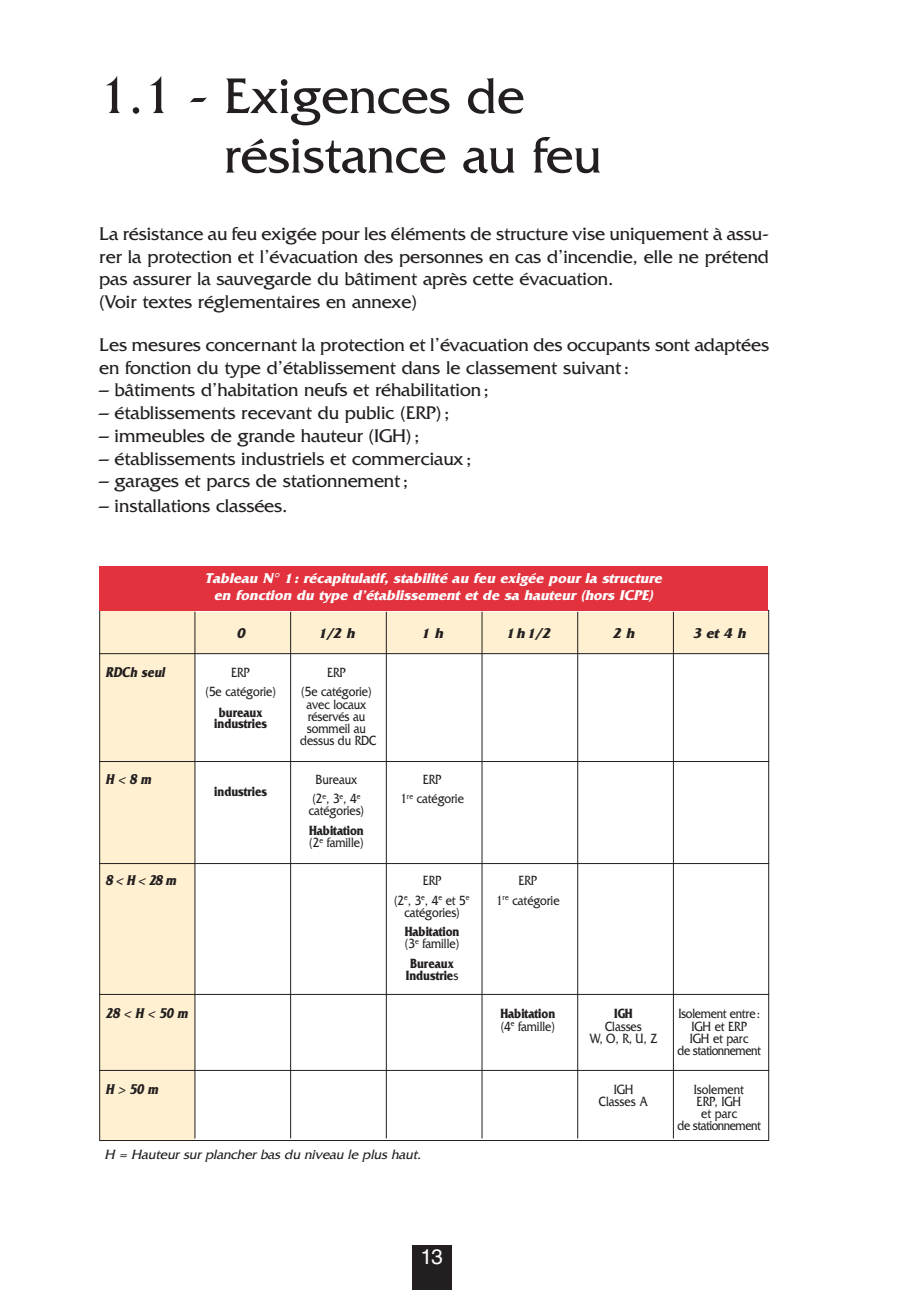
<style>
.page{position:relative;width:918px;height:1290px;background:#fff}
.page>*{position:absolute;margin:0;border:0;box-sizing:border-box;transform-origin:0 0}
.t1{font:52.5px/59.5px "Friz Quadrata";color:#231f20}
.t2{font:21px "Helvetica";color:#fff}
.t3{font:19.25px/22.8px "Friz Quadrata";letter-spacing:-.005em;color:#231f20}
.t4{font:italic 700 14.88px/17.5px "Friz Quadrata";color:#fff;text-align:center}
.t5{font:italic 700 14.88px "Friz Quadrata";letter-spacing:.32em;color:#231f20;scale:.85 1}
.t6{font:italic 700 14.88px "Friz Quadrata";letter-spacing:.32em;color:#231f20}
.t7{font:14px/19.2px "Friz Quadrata";letter-spacing:-.005em;color:#231f20;text-align:center;scale:.85 1}
.t8{font:14px/12.2px "Friz Quadrata";letter-spacing:-.04em;color:#231f20;text-align:center;scale:.85 1}
.t9{font:700 14px "Friz Quadrata";letter-spacing:-.005em;color:#231f20;scale:.85 1}
.t10{font:italic 14px "Friz Quadrata";color:#231f20}
.t11{font:14px "Friz Quadrata";letter-spacing:-.025em;color:#231f20;scale:.85 1}
.s1{font-weight:700}
.s2{font-weight:400}
</style>
<div class="page">
<div style="left:412px;top:1245px;width:39px;height:45px;background:#231f20"></div>
<div style="left:99px;top:611px;width:96px;height:530px;background:#fef0d0"></div>
<div style="left:99px;top:612px;width:670px;height:42px;background:#fef0d0"></div>
<div style="left:99px;top:566px;width:668px;height:44px;background:#e1323e"></div>
<hr style="left:194px;top:612px;width:1px;height:526px;background:#231f20">
<hr style="left:290px;top:612px;width:1px;height:526px;background:#231f20">
<hr style="left:386px;top:612px;width:1px;height:526px;background:#231f20">
<hr style="left:481px;top:612px;width:1px;height:526px;background:#231f20">
<hr style="left:577px;top:612px;width:1px;height:526px;background:#231f20">
<hr style="left:673px;top:612px;width:1px;height:526px;background:#231f20">
<hr style="left:99px;top:653px;width:670px;height:1px;background:#231f20">
<hr style="left:99px;top:761px;width:670px;height:1px;background:#231f20">
<hr style="left:99px;top:863px;width:670px;height:1px;background:#231f20">
<hr style="left:99px;top:994px;width:670px;height:1px;background:#231f20">
<hr style="left:99px;top:1070px;width:670px;height:1px;background:#231f20">
<p class="t1" style="left:224px;top:65px;width:379px;text-indent:-124px">1.1 - Exigences de résistance au feu</p>
<p class="t3" style="left:99px;top:222px;width:671px">La résistance au feu exigée pour les éléments de structure vise uniquement à assu&shy;rer la protection et l’évacuation des personnes en cas d’incendie, elle ne prétend pas assurer la sauvegarde du bâtiment après cette évacuation.<br>(Voir textes réglementaires en annexe)</p>
<p class="t3" style="left:99px;top:333px;width:671px">Les mesures concernant la protection et l’évacuation des occupants sont adaptées en fonction du type d’établissement dans le classement suivant:</p>
<p class="t3" style="left:99px;top:378px;width:391px">– bâtiments d’habitation neufs et réhabilitation;</p>
<p class="t3" style="left:99px;top:401px;width:352px">– établissements recevant du public (ERP);</p>
<p class="t3" style="left:99px;top:424px;width:322px">– immeubles de grande hauteur (IGH);</p>
<p class="t3" style="left:99px;top:447px;width:374px">– établissements industriels et commerciaux;</p>
<p class="t3" style="left:99px;top:469px;width:310px">– garages et parcs de stationnement;</p>
<p class="t3" style="left:99px;top:493px;width:190px">– installations classées.</p>
<p class="t4" style="left:205px;top:569px;width:460px">Tableau N° 1: récapitulatif, stabilité au feu exigée pour la structure en fonction du type d’établissement et de sa hauteur (hors ICPE)</p>
<p class="t6" style="left:237px;top:624px;width:12px">0</p>
<p class="t6" style="left:318px;top:624px;width:40px">1/2 h</p>
<p class="t6" style="left:421px;top:624px;width:25px">1h</p>
<p class="t6" style="left:506px;top:624px;width:48px">1h1/2</p>
<p class="t6" style="left:612px;top:624px;width:25px">2h</p>
<p class="t6" style="left:692px;top:624px;width:57px">3et4h</p>
<p class="t5" style="left:105px;top:663px;width:74px">RDCh seul</p>
<p class="t7" style="left:231px;top:663px;width:23px">ERP</p>
<p class="t7" style="left:327px;top:663px;width:23px">ERP</p>
<p class="t7" style="left:205px;top:682px;width:84px">(5e catégorie)</p>
<p class="t7" style="left:301px;top:682px;width:84px">(5e catégorie)</p>
<p class="t9" style="left:219px;top:704px;width:53px">bureaux</p>
<p class="t7" style="left:306px;top:694px;width:72px">avec locaux</p>
<p class="t9" style="left:214px;top:715px;width:64px">industries</p>
<p class="t7" style="left:300px;top:710px;width:91px;line-height:12.2px">réservés au sommeil au dessus du RDC</p>
<p class="t5" style="left:105px;top:770px;width:57px">H&lt;8m</p>
<p class="t7" style="left:316px;top:769px;width:50px">Bureaux</p>
<p class="t7" style="left:423px;top:769px;width:23px">ERP</p>
<p class="t9" style="left:214px;top:783px;width:64px">industries</p>
<p class="t7" style="left:312px;top:789px;width:58px">(2<sup>e</sup>, 3<sup>e</sup>, 4<sup>e</sup></p>
<p class="t7" style="left:400px;top:789px;width:76px">1<sup>re</sup> catégorie</p>
<p class="t7" style="left:309px;top:801px;width:67px;text-align:left">catégories)<br><span class="s1">Habitation</span></p>
<p class="t7" style="left:309px;top:832px;width:65px">(2<sup>e</sup> famille)</p>
<p class="t5" style="left:105px;top:871px;width:87px">8 &lt;H&lt;28 m</p>
<p class="t7" style="left:423px;top:871px;width:23px">ERP</p>
<p class="t7" style="left:518px;top:871px;width:23px">ERP</p>
<p class="t7" style="left:394px;top:890px;width:90px">(2<sup>e</sup>, 3<sup>e</sup>, 4<sup>e</sup> et 5<sup>e</sup></p>
<p class="t7" style="left:496px;top:890px;width:76px">1<sup>re</sup> catégorie</p>
<p class="t7" style="left:404px;top:902px;width:67px;text-align:left">catégories)<br><span class="s1">Habitation</span></p>
<p class="t7" style="left:405px;top:934px;width:65px">(3<sup>e</sup> famille)<br><span class="s1">Bureaux</span></p>
<p class="t9" style="left:406px;top:967px;width:63px">Industrie<span class="s2">s</span></p>
<p class="t5" style="left:105px;top:1004px;width:101px">28 &lt;H&lt;50m</p>
<p class="t9" style="left:500px;top:1005px;width:66px">Habitation</p>
<p class="t9" style="left:614px;top:1005px;width:23px">IGH</p>
<p class="t11" style="left:678px;top:1005px;width:98px">Isolement entre:</p>
<p class="t7" style="left:501px;top:1016px;width:65px">(4<sup>e</sup> famille)</p>
<p class="t7" style="left:605px;top:1016px;width:44px">Classes</p>
<p class="t7" style="left:691px;top:1016px;width:67px">IGH et ERP</p>
<p class="t7" style="left:589px;top:1028px;width:82px">W, O, R, U, Z</p>
<p class="t8" style="left:677px;top:1032px;width:99px">IGH et parc<br>de stationnement</p>
<p class="t5" style="left:105px;top:1080px;width:66px">H&gt;50m</p>
<p class="t7" style="left:614px;top:1079px;width:25px">IGH</p>
<p class="t7" style="left:694px;top:1079px;width:60px">Isolement</p>
<p class="t7" style="left:599px;top:1091px;width:59px">Classes A</p>
<p class="t8" style="left:677px;top:1095px;width:99px">ERP, IGH<br>et parc<br>de stationnement</p>
<p class="t10" style="left:104px;top:1146px;width:320px">H = Hauteur sur plancher bas du niveau le plus haut.</p>
<p class="t2" style="left:420px;top:1249px;width:24px">13</p>
</div>
